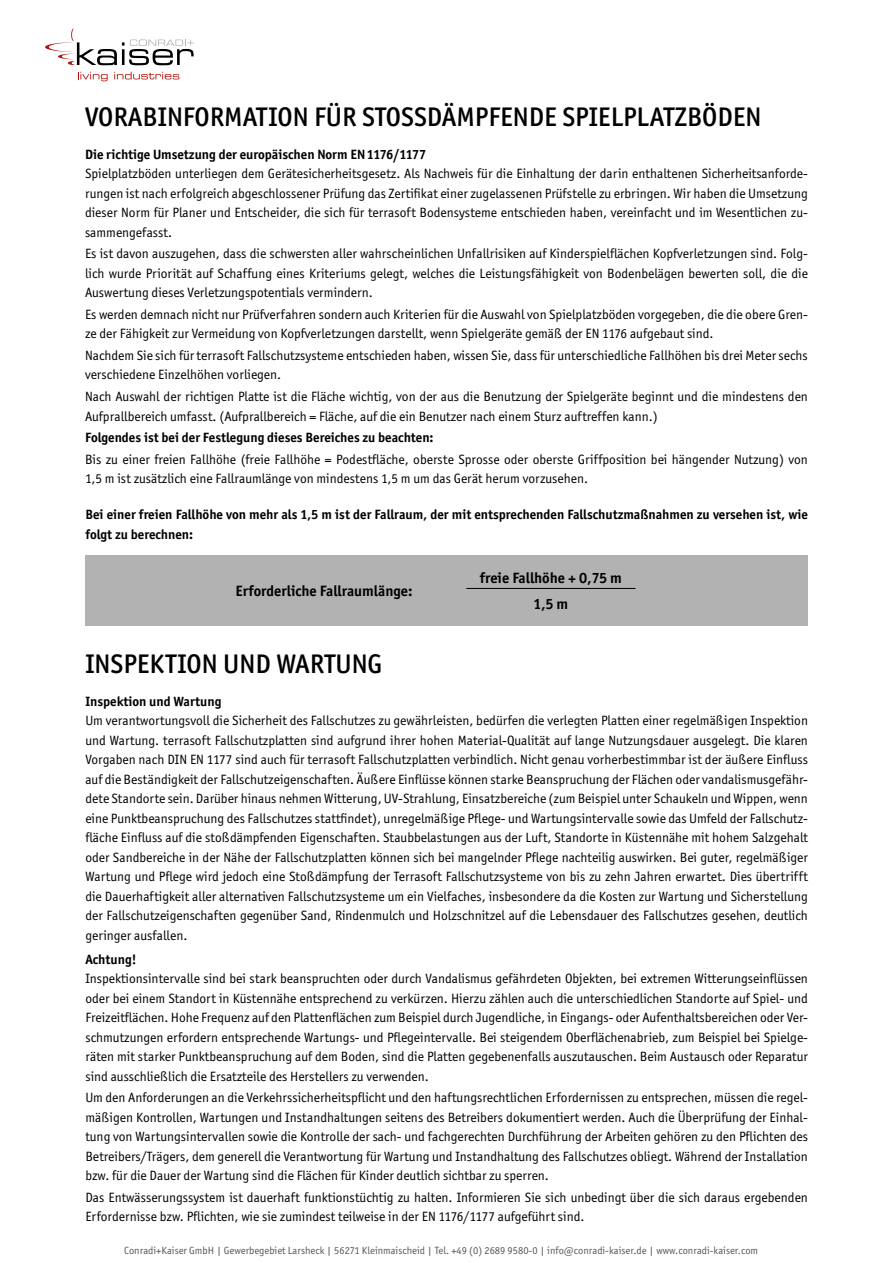
<style>
.page{position:relative;width:893px;height:1263px;background:#fff}
.page>*{position:absolute;margin:0;border:0;box-sizing:border-box;transform-origin:0 0}
.t1{font:500 27px "Officina Sans ITC";color:#000}
.t2{font:700 15px/26.7px "Officina Sans ITC";color:#000;text-align:center}
.t3{font:13.5px/19.5px "Officina Sans ITC";color:#000;text-align:justify}
.t4{font:700 13.5px/19.5px "Officina Sans ITC";color:#000}
.t5{font:10.5px "Officina Sans ITC";color:#575756}
</style>
<div class="page">
<svg style="left:45px;top:29px;width:149px;height:36px"></svg>
<svg style="left:78px;top:72px;width:30px;height:9px"></svg>
<svg style="left:114px;top:72px;width:65px;height:7px"></svg>
<div style="left:85px;top:555px;width:723px;height:70px;background:#b3b2b2"></div>
<hr style="left:466px;top:588px;width:170px;height:1px;background:#000">
<h1 class="t1" style="left:85px;top:101px;width:678px">VORABINFORMATION FÜR STOSSDÄMPFENDE SPIELPLATZBÖDEN</h1>
<p class="t4" style="left:85px;top:144px;width:343px">Die richtige Umsetzung der europäischen Norm EN1176/1177</p>
<p class="t3" style="left:85px;top:164px;width:724px">Spielplatzböden unterliegen dem Gerätesicherheitsgesetz. Als Nachweis für die Einhaltung der darin enthaltenen Sicherheitsanforde&shy;rungen ist nach erfolgreich abgeschlossener Prüfung das Zertifikat einer zugelassenen Prüfstelle zu erbringen. Wir haben die Umsetzung dieser Norm für Planer und Entscheider, die sich für terrasoft Bodensysteme entschieden haben, vereinfacht und im Wesentlichen zu&shy;sammengefasst.</p>
<p class="t3" style="left:85px;top:244px;width:724px">Es ist davon auszugehen, dass die schwersten aller wahrscheinlichen Unfallrisiken auf Kinderspielflächen Kopfverletzungen sind. Folg&shy;lich wurde Priorität auf Schaffung eines Kriteriums gelegt, welches die Leistungsfähigkeit von Bodenbelägen bewerten soll, die die Auswertung dieses Verletzungspotentials vermindern.</p>
<p class="t3" style="left:85px;top:304px;width:724px">Es werden demnach nicht nur Prüfverfahren sondern auch Kriterien für die Auswahl von Spielplatzböden vorgegeben, die die obere Gren&shy;ze der Fähigkeit zur Vermeidung von Kopfverletzungen darstellt, wenn Spielgeräte gemäß der EN 1176 aufgebaut sind.</p>
<p class="t3" style="left:85px;top:346px;width:724px">Nachdem Sie sich für terrasoft Fallschutzsysteme entschieden haben, wissen Sie, dass für unterschiedliche Fallhöhen bis drei Meter sechs verschiedene Einzelhöhen vorliegen.</p>
<p class="t3" style="left:85px;top:387px;width:724px">Nach Auswahl der richtigen Platte ist die Fläche wichtig, von der aus die Benutzung der Spielgeräte beginnt und die mindestens den<br>Aufprallbereich umfasst. (Aufprallbereich = Fläche, auf die ein Benutzer nach einem Sturz auftreffen kann.)</p>
<p class="t4" style="left:85px;top:428px;width:350px">Folgendes ist bei der Festlegung dieses Bereiches zu beachten:</p>
<p class="t3" style="left:85px;top:449px;width:724px">Bis zu einer freien Fallhöhe (freie Fallhöhe = Podestfläche, oberste Sprosse oder oberste Griffposition bei hängender Nutzung) von<br>1,5 m ist zusätzlich eine Fallraumlänge von mindestens 1,5 m um das Gerät herum vorzusehen.</p>
<p class="t4" style="left:85px;top:505px;width:724px">Bei einer freien Fallhöhe von mehr als 1,5 m ist der Fallraum, der mit entsprechenden Fallschutzmaßnahmen zu versehen ist, wie folgt zu berechnen:</p>
<p class="t2" style="left:236px;top:577px;width:178px">Erforderliche Fallraumlänge:</p>
<p class="t2" style="left:480px;top:564px;width:143px">freie Fallhöhe + 0,75 m<br>1,5 m</p>
<h1 class="t1" style="left:85px;top:648px;width:298px">INSPEKTION UND WARTUNG</h1>
<p class="t4" style="left:85px;top:691px;width:138px">Inspektion und Wartung</p>
<p class="t3" style="left:85px;top:711px;width:724px">Um verantwortungsvoll die Sicherheit des Fallschutzes zu gewährleisten, bedürfen die verlegten Platten einer regelmäßigen Inspektion und Wartung. terrasoft Fallschutzplatten sind aufgrund ihrer hohen Material-Qualität auf lange Nutzungsdauer ausgelegt. Die klaren Vorgaben nach DIN EN 1177 sind auch für terrasoft Fallschutzplatten verbindlich. Nicht genau vorherbestimmbar ist der äußere Einfluss auf die Beständigkeit der Fallschutzeigenschaften. Äußere Einflüsse können starke Beanspruchung der Flächen oder vandalismusgefähr&shy;dete Standorte sein. Darüber hinaus nehmen Witterung, UV-Strahlung, Einsatzbereiche (zum Beispiel unter Schaukeln und Wippen, wenn eine Punktbeanspruchung des Fallschutzes stattfindet), unregelmäßige Pflege- und Wartungsintervalle sowie das Umfeld der Fallschutz&shy;fläche Einfluss auf die stoßdämpfenden Eigenschaften. Staubbelastungen aus der Luft, Standorte in Küstennähe mit hohem Salzgehalt oder Sandbereiche in der Nähe der Fallschutzplatten können sich bei mangelnder Pflege nachteilig auswirken. Bei guter, regelmäßiger Wartung und Pflege wird jedoch eine Stoßdämpfung der Terrasoft Fallschutzsysteme von bis zu zehn Jahren erwartet. Dies übertrifft die Dauerhaftigkeit aller alternativen Fallschutzsysteme um ein Vielfaches, insbesondere da die Kosten zur Wartung und Sicherstellung der Fallschutzeigenschaften gegenüber Sand, Rindenmulch und Holzschnitzel auf die Lebensdauer des Fallschutzes gesehen, deutlich geringer ausfallen.</p>
<p class="t4" style="left:85px;top:949px;width:53px">Achtung!</p>
<p class="t3" style="left:85px;top:969px;width:724px">Inspektionsintervalle sind bei stark beanspruchten oder durch Vandalismus gefährdeten Objekten, bei extremen Witterungseinflüssen oder bei einem Standort in Küstennähe entsprechend zu verkürzen. Hierzu zählen auch die unterschiedlichen Standorte auf Spiel- und Freizeitflächen. Hohe Frequenz auf den Plattenflächen zum Beispiel durch Jugendliche, in Eingangs- oder Aufenthaltsbereichen oder Ver&shy;schmutzungen erfordern entsprechende Wartungs- und Pflegeintervalle. Bei steigendem Oberflächenabrieb, zum Beispiel bei Spielge&shy;räten mit starker Punktbeanspruchung auf dem Boden, sind die Platten gegebenenfalls auszutauschen. Beim Austausch oder Reparatur sind ausschließlich die Ersatzteile des Herstellers zu verwenden.</p>
<p class="t3" style="left:85px;top:1088px;width:724px">Um den Anforderungen an die Verkehrssicherheitspflicht und den haftungsrechtlichen Erfordernissen zu entsprechen, müssen die regel&shy;mäßigen Kontrollen, Wartungen und Instandhaltungen seitens des Betreibers dokumentiert werden. Auch die Überprüfung der Einhal&shy;tung von Wartungsintervallen sowie die Kontrolle der sach- und fachgerechten Durchführung der Arbeiten gehören zu den Pflichten des Betreibers/Trägers, dem generell die Verantwortung für Wartung und Instandhaltung des Fallschutzes obliegt. Während der Installation bzw. für die Dauer der Wartung sind die Flächen für Kinder deutlich sichtbar zu sperren.</p>
<p class="t3" style="left:85px;top:1187px;width:724px">Das Entwässerungssystem ist dauerhaft funktionstüchtig zu halten. Informieren Sie sich unbedingt über die sich daraus ergebenden<br>Erfordernisse bzw. Pflichten, wie sie zumindest teilweise in der EN 1176/1177 aufgeführt sind.</p>
<p class="t5" style="left:124px;top:1245px;width:635px">Conradi+Kaiser GmbH | Gewerbegebiet Larsheck | 56271 Kleinmaischeid | Tel. +49 (0) 2689 9580-0 | info@conradi-kaiser.de | www.conradi-kaiser.com</p>
</div>
